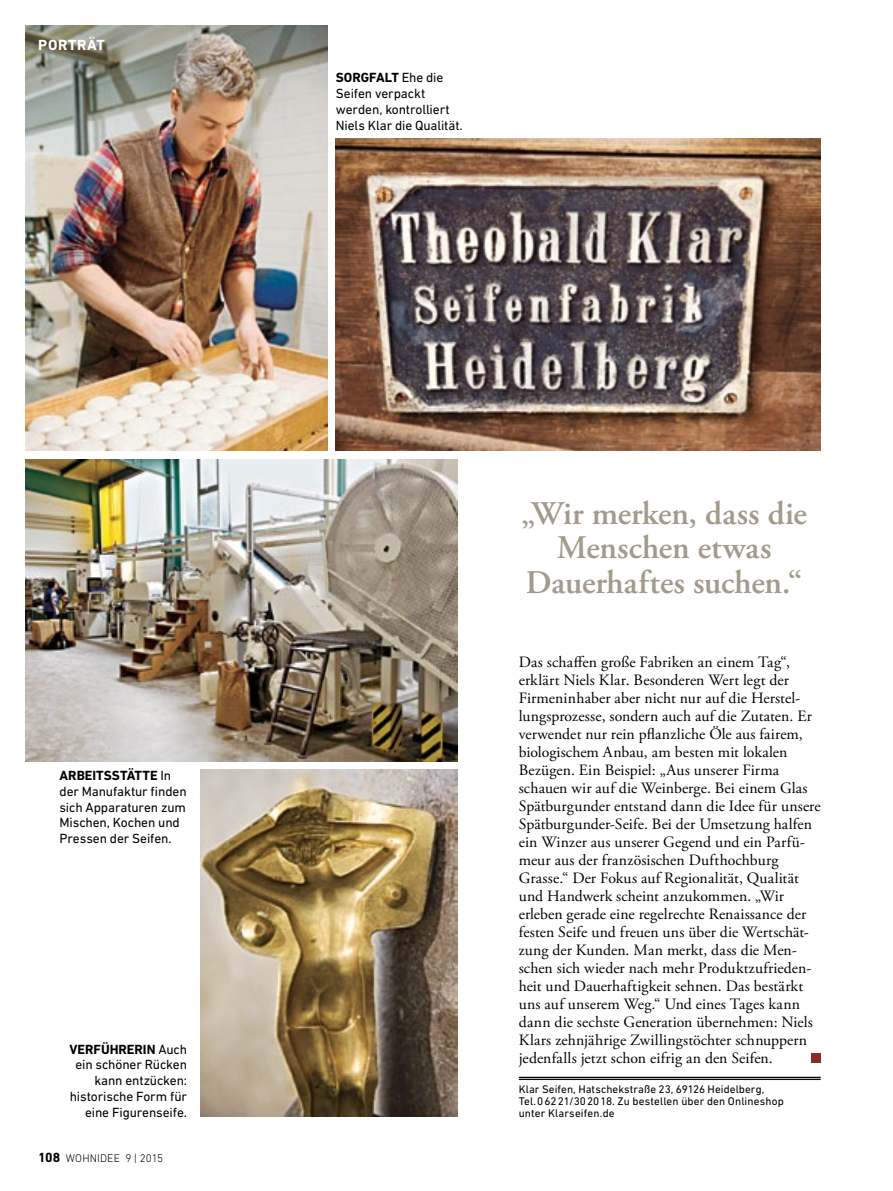
<style>
.page{position:relative;width:893px;height:1191px;background:#fff}
.page>*{position:absolute;margin:0;border:0;box-sizing:border-box;transform-origin:0 0}
.t1{font:600 33px/34.5px "Adobe Garamond Pro";letter-spacing:-.005em;color:#a29a8a;text-align:center}
.t2{font:15.75px/18px "Adobe Garamond Pro";letter-spacing:.005em;color:#000}
.t3{font:700 15px "DIN Next LT Pro";letter-spacing:.045em;color:#fff}
.t4{font:13.5px/15.8px "DIN Next LT Pro";letter-spacing:-.01em;color:#000}
.t5{font:11.25px/12px "DIN Next LT Pro";letter-spacing:.01em;color:#000}
.t6{font:300 11.25px "DIN Next LT Pro";letter-spacing:.01em;color:#000}
.s1{font-weight:700}
.s2{font-weight:700;font-size:13.5px}
</style>
<div class="page">
<img style="left:26px;top:26px;width:301px;height:425px">
<img style="left:26px;top:459px;width:431px;height:302px">
<img style="left:336px;top:138px;width:485px;height:313px">
<img style="left:201px;top:770px;width:256px;height:346px">
<hr style="left:519px;top:1076px;width:302px;height:2px;background:#000">
<hr style="left:519px;top:1079px;width:302px;height:1px;background:#000">
<div style="left:811px;top:1053px;width:10px;height:9px;background:#892e2a"></div>
<p class="t3" style="left:38px;top:36px;width:68px">PORTRÄT</p>
<p class="t4" style="left:60px;top:767px;width:129px"><span class="s1">ARBEITSSTÄTTE</span> In der Manufaktur finden sich Apparaturen zum<br>Mischen, Kochen und<br>Pressen der Seifen.</p>
<p class="t4" style="left:70px;top:1041px;width:119px;text-align:right"><span class="s1">VERFÜHRERIN</span> Auch ein schöner Rücken kann entzücken: historische Form für eine Figurenseife.</p>
<p class="t6" style="left:38px;top:1151px;width:126px"><span class="s2">108</span> WOHNIDEE 9 | 2015</p>
<p class="t4" style="left:336px;top:70px;width:128px"><span class="s1">SORGFALT</span> Ehe die<br>Seifen verpackt werden, kontrolliert<br>Niels Klar die Qualität.</p>
<h1 class="t1" style="left:521px;top:496px;width:287px">„Wir merken, dass die<br>Menschen etwas<br>Dauerhaftes suchen.“</h1>
<p class="t2" style="left:519px;top:653px;width:303px">Das schaffen große Fabriken an einem Tag“, erklärt Niels Klar. Besonderen Wert legt der Firmeninhaber aber nicht nur auf die Herstel&shy;lungsprozesse, sondern auch auf die Zutaten. Er verwendet nur rein pflanzliche Öle aus fairem, biologischem Anbau, am besten mit lokalen Bezügen. Ein Beispiel: „Aus unserer Firma schauen wir auf die Weinberge. Bei einem Glas Spätburgunder entstand dann die Idee für unsere Spätburgunder-Seife. Bei der Umsetzung halfen ein Winzer aus unserer Gegend und ein Parfü&shy;meur aus der französischen Dufthochburg Grasse.“ Der Fokus auf Regionalität, Qualität und Handwerk scheint anzukommen. „Wir erleben gerade eine regelrechte Renaissance der festen Seife und freuen uns über die Wertschät&shy;zung der Kunden. Man merkt, dass die Men&shy;schen sich wieder nach mehr Produktzufrieden&shy;heit und Dauerhaftigkeit sehnen. Das bestärkt uns auf unserem Weg.“ Und eines Tages kann dann die sechste Generation übernehmen: Niels Klars zehnjährige Zwillingstöchter schnuppern jedenfalls jetzt schon eifrig an den Seifen.</p>
<p class="t5" style="left:519px;top:1082px;width:266px">Klar Seifen, Hatschekstraße 23, 69126 Heidelberg,<br>Tel.06221/302018. Zu bestellen über den Onlineshop unter Klarseifen.de</p>
</div>
